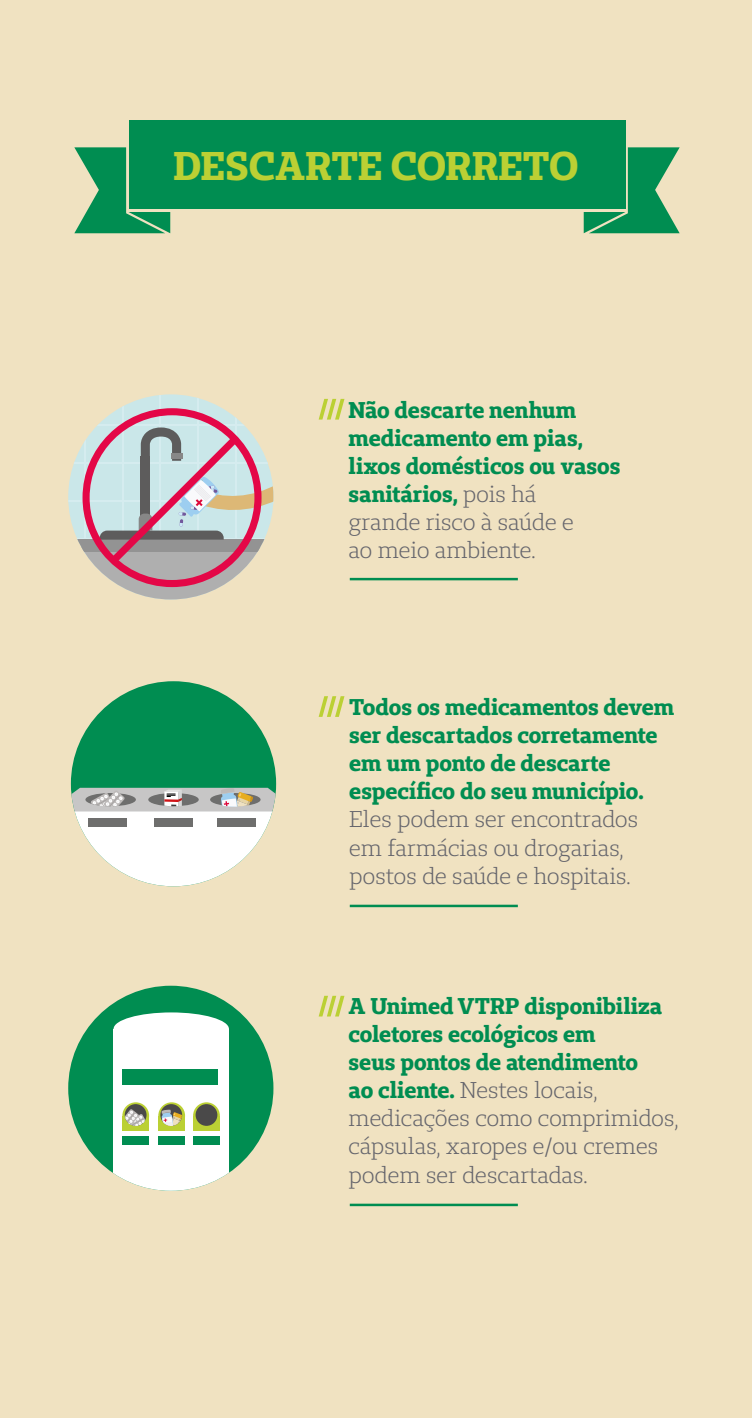
<style>
.page{position:relative;width:752px;height:1418px;background:#fff}
.page>*{position:absolute;margin:0;border:0;box-sizing:border-box;transform-origin:0 0}
.t1{font:700 40px "Unimed Slab";color:#bbd034}
.t2{font:22.75px/28px "Unimed Slab";color:#65656c}
.t3{font:700 22.75px/28px "Unimed Slab";letter-spacing:-.005em;color:#008d51}
.s1{font-weight:400;color:#65656c}
.s2{font-weight:700;color:#008d51}
</style>
<div class="page">
<div style="left:0;top:0;width:751px;height:1417px;background:#f0e2c1"></div>
<svg style="left:74px;top:147px;width:96px;height:86px"></svg>
<svg style="left:583px;top:147px;width:96px;height:86px"></svg>
<div style="left:128px;top:120px;width:497px;height:89px;background:#008d51"></div>
<svg style="left:319px;top:399px;width:25px;height:20px"></svg>
<hr style="left:349px;top:578px;width:168px;height:2px;background:#008d51">
<svg style="left:318px;top:696px;width:26px;height:21px"></svg>
<hr style="left:349px;top:904px;width:168px;height:3px;background:#008d51">
<svg style="left:318px;top:995px;width:26px;height:21px"></svg>
<hr style="left:349px;top:1203px;width:168px;height:3px;background:#008d51">
<div style="left:68px;top:394px;width:205px;height:205px;background:#cae7e9;border-radius:103px"></div>
<hr style="left:84px;top:394px;width:2px;height:205px;background:#d5ecef">
<hr style="left:121px;top:394px;width:2px;height:205px;background:#d5ecef">
<hr style="left:159px;top:394px;width:2px;height:205px;background:#d5ecef">
<hr style="left:197px;top:394px;width:2px;height:205px;background:#d5ecef">
<hr style="left:235px;top:394px;width:2px;height:205px;background:#d5ecef">
<hr style="left:273px;top:394px;width:1px;height:205px;background:#d5ecef">
<hr style="left:68px;top:424px;width:205px;height:2px;background:#d5ecef">
<hr style="left:68px;top:462px;width:205px;height:2px;background:#d5ecef">
<hr style="left:68px;top:500px;width:205px;height:2px;background:#d5ecef">
<hr style="left:68px;top:538px;width:205px;height:2px;background:#d5ecef">
<svg style="left:84px;top:590px;width:153px;height:9px"></svg>
<div style="left:68px;top:539px;width:205px;height:13px;background:#f0e2c1"></div>
<svg style="left:79px;top:404px;width:194px;height:186px"></svg>
<div style="left:71px;top:681px;width:205px;height:205px;background:#008d51;border-radius:50%"></div>
<svg style="left:74px;top:811px;width:199px;height:75px;fill:#fff"></svg>
<svg style="left:71px;top:787px;width:205px;height:24px;background:#b4b7b2"></svg>
<div style="left:88px;top:818px;width:38px;height:8px;background:#6e6e6d"></div>
<div style="left:154px;top:818px;width:38px;height:8px;background:#6e6e6d"></div>
<div style="left:217px;top:818px;width:38px;height:8px;background:#6e6e6d"></div>
<div style="left:68px;top:985px;width:205px;height:205px;background:#008d51;border-radius:50%"></div>
<div style="left:113px;top:1028px;width:116px;height:162px;background:#fff"></div>
<div style="left:113px;top:1012px;width:116px;height:33px;background:#fff;border-radius:50%"></div>
<svg style="left:122px;top:1102px;width:27px;height:27px"></svg>
<div style="left:122px;top:1115px;width:27px;height:15px;background:#bbd034"></div>
<svg style="left:158px;top:1102px;width:27px;height:27px"></svg>
<div style="left:158px;top:1115px;width:27px;height:15px;background:#bbd034"></div>
<svg style="left:193px;top:1102px;width:27px;height:27px"></svg>
<svg style="left:193px;top:1115px;width:27px;height:15px"></svg>
<div style="left:195px;top:1104px;width:22px;height:21px;background:#4a4949;border-radius:50%"></div>
<div style="left:122px;top:1135px;width:27px;height:9px;background:#008d51"></div>
<div style="left:158px;top:1135px;width:27px;height:9px;background:#008d51"></div>
<div style="left:193px;top:1135px;width:27px;height:9px;background:#008d51"></div>
<div style="left:122px;top:1069px;width:95px;height:16px;background:#008d51"></div>
<div style="left:160px;top:1104px;width:22px;height:21px;background:#4a4949;border-radius:50%"></div>
<svg style="left:161px;top:1109px;width:21px;height:17px"></svg>
<div style="left:125px;top:1104px;width:21px;height:21px;background:#4a4949;border-radius:50%"></div>
<svg style="left:125px;top:1109px;width:21px;height:17px"></svg>
<h1 class="t1" style="left:173px;top:140px;width:406px">DESCARTE CORRETO</h1>
<p class="t3" style="left:348px;top:395px;width:273px">Não descarte nenhum medicamento em pias, lixos domésticos ou vasos sanitários, <span class="s1">pois há<br>grande risco à saúde e<br>ao meio ambiente.</span></p>
<p class="t3" style="left:349px;top:692px;width:326px">Todos os medicamentos devem ser descartados corretamente em um ponto de descarte específico do seu município.</p>
<p class="t2" style="left:349px;top:805px;width:290px">Eles podem ser encontrados em farmácias ou drogarias, postos de saúde e hospitais.</p>
<p class="t2" style="left:348px;top:991px;width:331px"><span class="s2">A Unimed VTRP disponibiliza coletores ecológicos em<br>seus pontos de atendimento<br>ao cliente.</span> Nestes locais, medicações como comprimidos, cápsulas, xaropes e/ou cremes podem ser descartadas.</p>
</div>
